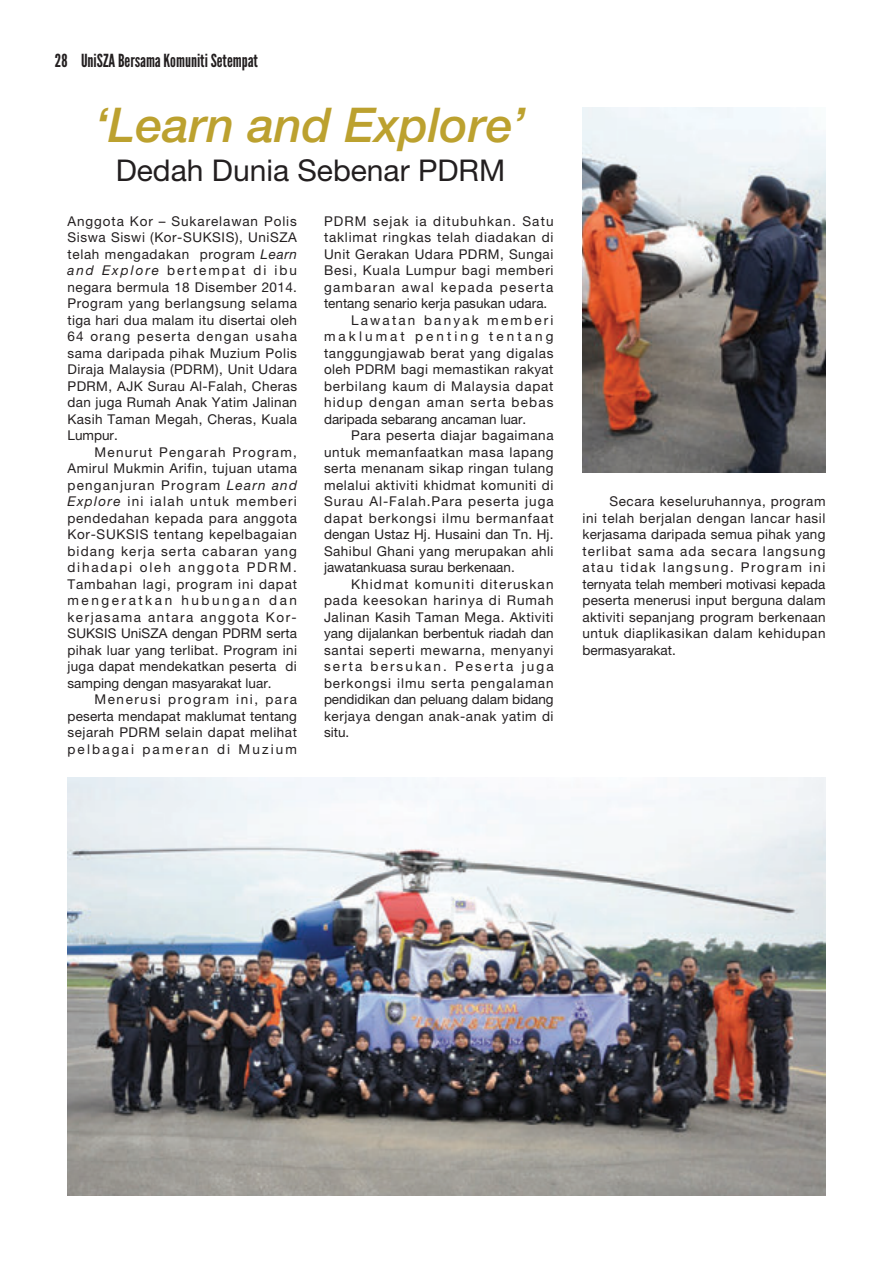
<style>
.page{position:relative;width:893px;height:1263px;background:#fff}
.page>*{position:absolute;margin:0;border:0;box-sizing:border-box;transform-origin:0 0}
.t1{font:italic 500 48px "Helvetica Neue LT Pro";color:#bca12f}
.t2{font:30px "Helvetica Neue LT Pro";color:#231f20}
.t3{font:18px "League Gothic";color:#231f20}
.t4{font:13.5px/16.5px "Helvetica Neue LT Pro";letter-spacing:.045em;color:#231f20;text-align:justify}
.t5{font:13.5px "Helvetica Neue LT Pro";color:#231f20}
.t6{font:13.5px "Helvetica Neue LT Pro";letter-spacing:.07em;color:#231f20}
.t7{font:13.5px "Helvetica Neue LT Pro";letter-spacing:.085em;color:#231f20}
.t8{font:13.5px "Helvetica Neue LT Pro";letter-spacing:-.005em;color:#231f20}
.t9{font:13.5px "Helvetica Neue LT Pro";letter-spacing:.01em;color:#231f20}
.t10{font:13.5px "Helvetica Neue LT Pro";letter-spacing:.105em;color:#231f20}
.t11{font:13.5px "Helvetica Neue LT Pro";letter-spacing:.155em;color:#231f20}
.t12{font:13.5px "Helvetica Neue LT Pro";letter-spacing:.23em;color:#231f20}
.t13{font:13.5px "Helvetica Neue LT Pro";letter-spacing:.165em;color:#231f20}
.s1{font-style:italic}
</style>
<div class="page">
<img style="left:68px;top:777px;width:757px;height:419px">
<img style="left:582px;top:108px;width:243px;height:364px">
<h3 class="t3" style="left:55px;top:50px;width:204px">28 UniSZA Bersama Komuniti Setempat</h3>
<h1 class="t1" style="left:95px;top:97px;width:433px">‘Learn and Explore’</h1>
<h2 class="t2" style="left:116px;top:152px;width:391px">Dedah Dunia Sebenar PDRM</h2>
<p class="t7" style="left:324px;top:213px;width:231px">PDRM sejak ia ditubuhkan. Satu</p>
<p class="t4" style="left:324px;top:229px;width:231px">taklimat ringkas telah diadakan di</p>
<p class="t4" style="left:324px;top:245px;width:231px">Unit Gerakan Udara PDRM, Sungai</p>
<p class="t4" style="left:324px;top:262px;width:231px">Besi, Kuala Lumpur bagi memberi</p>
<p class="t10" style="left:324px;top:279px;width:231px">gambaran awal kepada peserta</p>
<p class="t5" style="left:324px;top:295px;width:225px">tentang senario kerja pasukan udara.</p>
<p class="t13" style="left:351px;top:312px;width:204px">Lawatan banyak memberi</p>
<p class="t12" style="left:324px;top:328px;width:231px">maklumat penting tentang</p>
<p class="t4" style="left:324px;top:344px;width:231px">tanggungjawab berat yang digalas</p>
<p class="t4" style="left:324px;top:361px;width:231px">oleh PDRM bagi memastikan rakyat</p>
<p class="t4" style="left:324px;top:377px;width:231px">berbilang kaum di Malaysia dapat</p>
<p class="t7" style="left:324px;top:394px;width:231px">hidup dengan aman serta bebas</p>
<p class="t5" style="left:324px;top:411px;width:204px">daripada sebarang ancaman luar.</p>
<p class="t4" style="left:351px;top:427px;width:204px">Para peserta diajar bagaimana</p>
<p class="t4" style="left:324px;top:443px;width:231px">untuk memanfaatkan masa lapang</p>
<p class="t4" style="left:324px;top:460px;width:231px">serta menanam sikap ringan tulang</p>
<p class="t4" style="left:324px;top:476px;width:231px">melalui aktiviti khidmat komuniti di</p>
<p class="t6" style="left:324px;top:493px;width:231px">Surau Al-Falah.Para peserta juga</p>
<p class="t6" style="left:324px;top:510px;width:231px">dapat berkongsi ilmu bermanfaat</p>
<p class="t9" style="left:324px;top:526px;width:231px">dengan Ustaz Hj. Husaini dan Tn. Hj.</p>
<p class="t4" style="left:324px;top:542px;width:231px">Sahibul Ghani yang merupakan ahli</p>
<p class="t5" style="left:324px;top:559px;width:192px">jawatankuasa surau berkenaan.</p>
<p class="t7" style="left:351px;top:576px;width:204px">Khidmat komuniti diteruskan</p>
<p class="t6" style="left:324px;top:592px;width:231px">pada keesokan harinya di Rumah</p>
<p class="t4" style="left:324px;top:608px;width:231px">Jalinan Kasih Taman Mega. Aktiviti</p>
<p class="t5" style="left:324px;top:625px;width:231px">yang dijalankan berbentuk riadah dan</p>
<p class="t4" style="left:324px;top:641px;width:231px">santai seperti mewarna, menyanyi</p>
<p class="t11" style="left:324px;top:658px;width:231px">serta bersukan. Peserta juga</p>
<p class="t6" style="left:324px;top:675px;width:231px">berkongsi ilmu serta pengalaman</p>
<p class="t8" style="left:324px;top:691px;width:231px">pendidikan dan peluang dalam bidang</p>
<p class="t4" style="left:324px;top:707px;width:231px">kerjaya dengan anak-anak yatim di</p>
<p class="t4" style="left:324px;top:724px;width:27px">situ.</p>
<p class="t4" style="left:68px;top:212px;width:231px">Anggota Kor – Sukarelawan Polis Siswa Siswi (Kor-SUKSIS), UniSZA telah mengadakan program <span class="s1">Learn and Explore</span> bertempat di ibu negara bermula 18 Disember 2014.<br>Program yang berlangsung selama tiga hari dua malam itu disertai oleh 64 orang peserta dengan usaha sama daripada pihak Muzium Polis Diraja Malaysia (PDRM), Unit Udara PDRM, AJK Surau Al-Falah, Cheras dan juga Rumah Anak Yatim Jalinan Kasih Taman Megah, Cheras, Kuala Lumpur.</p>
<p class="t4" style="left:68px;top:443px;width:231px;text-indent:27px">Menurut Pengarah Program, Amirul Mukmin Arifin, tujuan utama penganjuran Program <span class="s1">Learn and Explore</span> ini ialah untuk memberi pendedahan kepada para anggota Kor-SUKSIS tentang kepelbagaian bidang kerja serta cabaran yang dihadapi oleh anggota PDRM.<br>Tambahan lagi, program ini dapat mengeratkan hubungan dan kerjasama antara anggota Kor-SUKSIS UniSZA dengan PDRM serta pihak luar yang terlibat. Program ini juga dapat mendekatkan peserta di samping dengan masyarakat luar.</p>
<p class="t4" style="left:68px;top:691px;width:231px;text-indent:27px">Menerusi program ini, para peserta mendapat maklumat tentang sejarah PDRM selain dapat melihat pelbagai pameran di Muzium</p>
<p class="t4" style="left:582px;top:493px;width:245px;text-indent:27px">Secara keseluruhannya, program ini telah berjalan dengan lancar hasil kerjasama daripada semua pihak yang terlibat sama ada secara langsung atau tidak langsung. Program ini ternyata telah memberi motivasi kepada peserta menerusi input berguna dalam aktiviti sepanjang program berkenaan untuk diaplikasikan dalam kehidupan bermasyarakat.</p>
</div>
